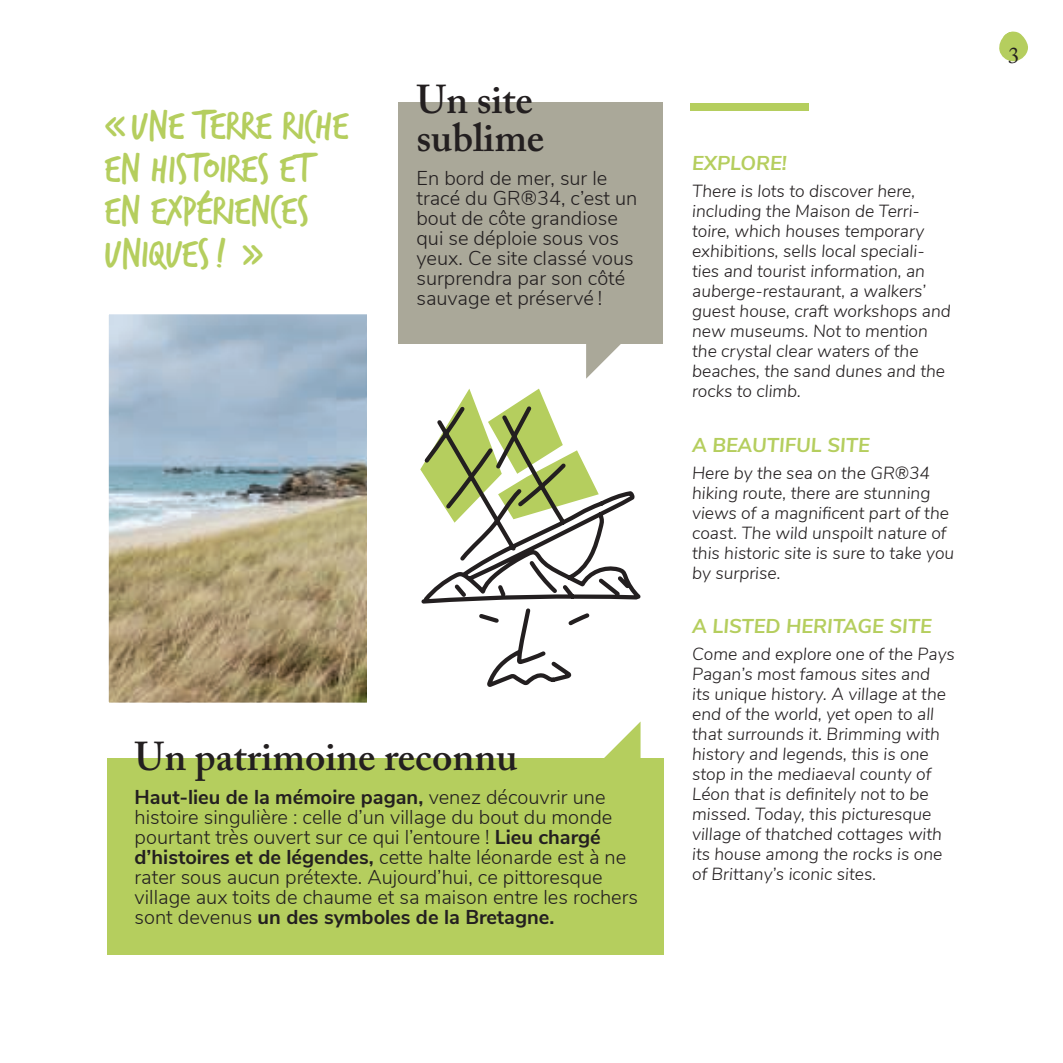
<style>
.page{position:relative;width:1063px;height:1063px;background:#fff}
.page>*{position:absolute;margin:0;border:0;box-sizing:border-box;transform-origin:0 0}
.t1{font:42.5px/42.5px "Trash Hand";color:#b5ce5e}
.t2{font:600 40px/37.5px "Adobe Caslon Pro";color:#231f20}
.t3{font:22.5px "Adobe Caslon Pro";color:#231f20}
.t4{font:300 20px/20px "Nunito Sans";color:#231f20}
.t5{font:italic 700 20px "Nunito Sans";color:#b5ce5e}
.t6{font:italic 300 17.5px/20px "Nunito Sans";color:#231f20}
.s1{font-weight:700}
</style>
<div class="page">
<svg style="left:999px;top:31px;width:29px;height:31px"></svg>
<div style="left:691px;top:103px;width:118px;height:7px;background:#b5ce5e"></div>
<div style="left:107px;top:758px;width:556px;height:197px;background:#b5ce5e"></div>
<svg style="left:604px;top:722px;width:37px;height:36px"></svg>
<div style="left:398px;top:102px;width:264px;height:242px;background:#aaa899"></div>
<svg style="left:586px;top:344px;width:35px;height:35px"></svg>
<svg style="left:460px;top:389px;width:85px;height:14px"></svg>
<svg style="left:420px;top:403px;width:221px;height:284px"></svg>
<img style="left:110px;top:316px;width:255px;height:385px">
<div style="left:106px;top:312px;width:263px;height:393px;border:3px solid #fff"></div>
<h1 class="t1" style="left:105px;top:105px;width:245px">« UNE TERRE RICHE<br>EN HISTOIRES ET<br>EN EXPÉRIENCES<br>UNIQUES ! »</h1>
<h2 class="t2" style="left:417px;top:85px;width:129px">Un site sublime</h2>
<p class="t4" style="left:417px;top:168px;width:222px">en bord de mer, sur le tracé du gr®34, c’est un bout de côte grandiose qui se déploie sous vos yeux. ce site classé vous surprendra par son côté sauvage et préservé !</p>
<h2 class="t2" style="left:135px;top:742px;width:384px">Un patrimoine reconnu</h2>
<p class="t4" style="left:135px;top:787px;width:505px"><span class="s1">Haut-lieu de la mémoire pagan,</span> venez découvrir une histoire singulière : celle d’un village du bout du monde pourtant très ouvert sur ce qui l’entoure ! <span class="s1">Lieu chargé d’histoires et de légendes,</span> cette halte léonarde est à ne rater sous aucun prétexte. aujourd’hui, ce pittoresque village aux toits de chaume et sa maison entre les rochers sont devenus <span class="s1">un des symboles de la Bretagne.</span></p>
<p class="t5" style="left:692px;top:156px;width:96px">EXPLORE!</p>
<p class="t6" style="left:692px;top:183px;width:260px">There is lots to discover here, including the Maison de Terri&shy;toire, which houses temporary exhibitions, sells local speciali&shy;ties and tourist information, an auberge-restaurant, a walkers’ guest house, craft workshops and new museums. Not to mention the crystal clear waters of the beaches, the sand dunes and the rocks to climb.</p>
<p class="t5" style="left:692px;top:437px;width:179px">A BEAUTIFUL SITE</p>
<p class="t6" style="left:692px;top:464px;width:264px">Here by the sea on the GR®34 hiking route, there are stunning views of a magnificent part of the coast. The wild unspoilt nature of this historic site is sure to take you by surprise.</p>
<p class="t5" style="left:692px;top:619px;width:241px">A LISTED HERITAGE SITE</p>
<p class="t6" style="left:692px;top:645px;width:264px">Come and explore one of the Pays<br>Pagan’s most famous sites and<br>its unique history. A village at the end of the world, yet open to all that surrounds it. Brimming with history and legends, this is one stop in the mediaeval county of<br>Léon that is definitely not to be missed. Today, this picturesque village of thatched cottages with its house among the rocks is one of Brittany’s iconic sites.</p>
<p class="t3" style="left:1008px;top:47px;width:13px">3</p>
</div>
